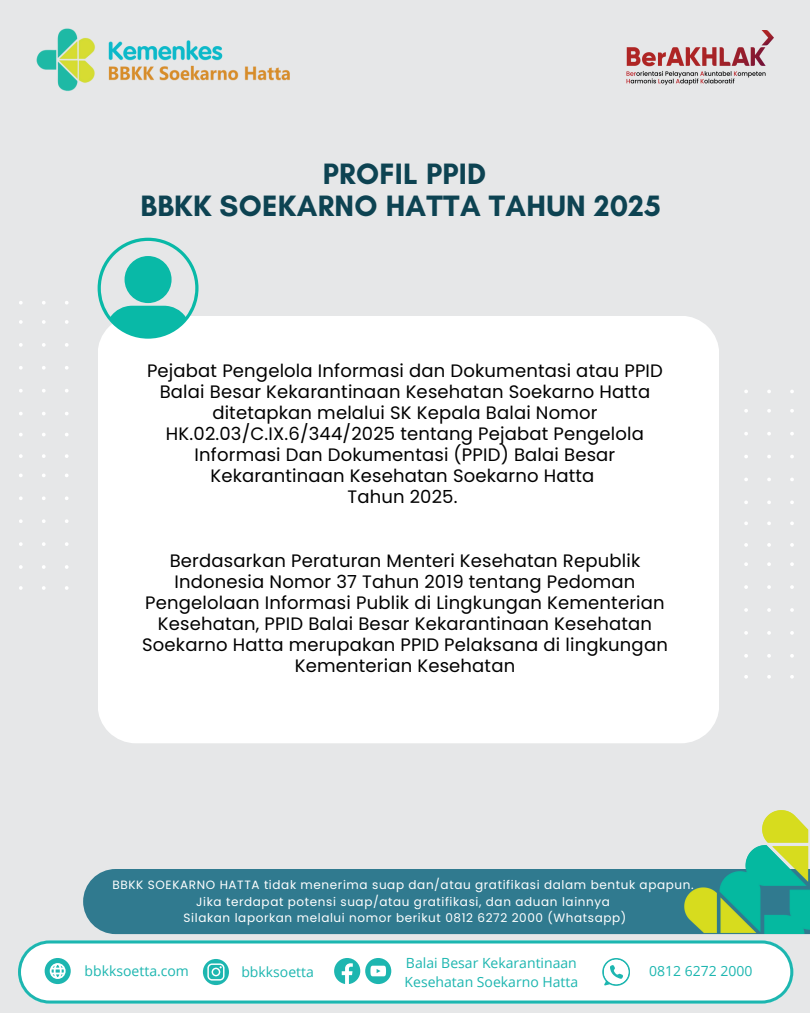
<style>
.page{position:relative;width:810px;height:1013px;background:#fff}
.page>*{position:absolute;margin:0;border:0;box-sizing:border-box;transform-origin:0 0}
.t1{font:700 30px/31.5px "Glacial Indifference";letter-spacing:.01em;color:#0d4352;text-align:center}
.t2{font:18px/21px "Poppins";letter-spacing:.01em;color:#000;text-align:center}
.t3{font:14px/19.5px "Open Sans";color:#1db6b0}
.t4{font:12px "Poppins";letter-spacing:.05em;color:#fff}
</style>
<div class="page">
<div style="left:0;top:0;width:810px;height:1012px;background:#e6e7e8"></div>
<img style="left:745px;top:810px;width:64px;height:59px">
<img style="left:36px;top:28px;width:254px;height:63px">
<img style="left:626px;top:31px;width:147px;height:54px">
<svg style="left:18px;top:940px;width:775px;height:63px;background:#e7f6f6"></svg>
<svg style="left:45px;top:958px;width:26px;height:26px"></svg>
<svg style="left:203px;top:958px;width:26px;height:27px"></svg>
<svg style="left:334px;top:958px;width:57px;height:26px"></svg>
<svg style="left:602px;top:958px;width:28px;height:27px"></svg>
<svg style="left:83px;top:869px;width:727px;height:65px;background:#35838c"></svg>
<div style="left:98px;top:316px;width:621px;height:427px;background:#fff"></div>
<svg style="left:98px;top:238px;width:101px;height:101px"></svg>
<svg style="left:19px;top:301px;width:50px;height:289px"></svg>
<svg style="left:744px;top:390px;width:50px;height:288px"></svg>
<p class="t1" style="left:141px;top:158px;width:522px">PROFIL PPID<br>BBKK SOEKARNO HATTA TAHUN 2025</p>
<p class="t2" style="left:147px;top:360px;width:517px">Pejabat Pengelola Informasi dan Dokumentasi atau PPID Balai Besar Kekarantinaan Kesehatan Soekarno Hatta ditetapkan melalui SK Kepala Balai Nomor HK.02.03/C.IX.6/344/2025 tentang Pejabat Pengelola Informasi Dan Dokumentasi (PPID) Balai Besar Kekarantinaan Kesehatan Soekarno Hatta<br>Tahun 2025.</p>
<p class="t2" style="left:142px;top:549px;width:527px">Berdasarkan Peraturan Menteri Kesehatan Republik Indonesia Nomor 37 Tahun 2019 tentang Pedoman Pengelolaan Informasi Publik di Lingkungan Kementerian Kesehatan, PPID Balai Besar Kekarantinaan Kesehatan Soekarno Hatta merupakan PPID Pelaksana di lingkungan Kementerian Kesehatan</p>
<h2 class="t4" style="left:113px;top:876px;width:583px">BBKK SOEKARNO HATTA tidak menerima suap dan/atau gratifikasi dalam bentuk apapun.</h2>
<h2 class="t4" style="left:196px;top:893px;width:415px">Jika terdapat potensi suap/atau gratifikasi, dan aduan lainnya</h2>
<p class="t4" style="left:184px;top:909px;width:444px">Silakan laporkan melalui nomor berikut 0812 6272 2000 (Whatsapp)</p>
<p class="t3" style="left:85px;top:960px;width:106px">bbkksoetta.com</p>
<h1 class="t3" style="left:241px;top:961px;width:74px">bbkksoetta</h1>
<p class="t3" style="left:405px;top:952px;width:175px">Balai Besar Kekarantinaan<br>Kesehatan Soekarno Hatta</p>
<p class="t3" style="left:649px;top:960px;width:105px">0812 6272 2000</p>
</div>
